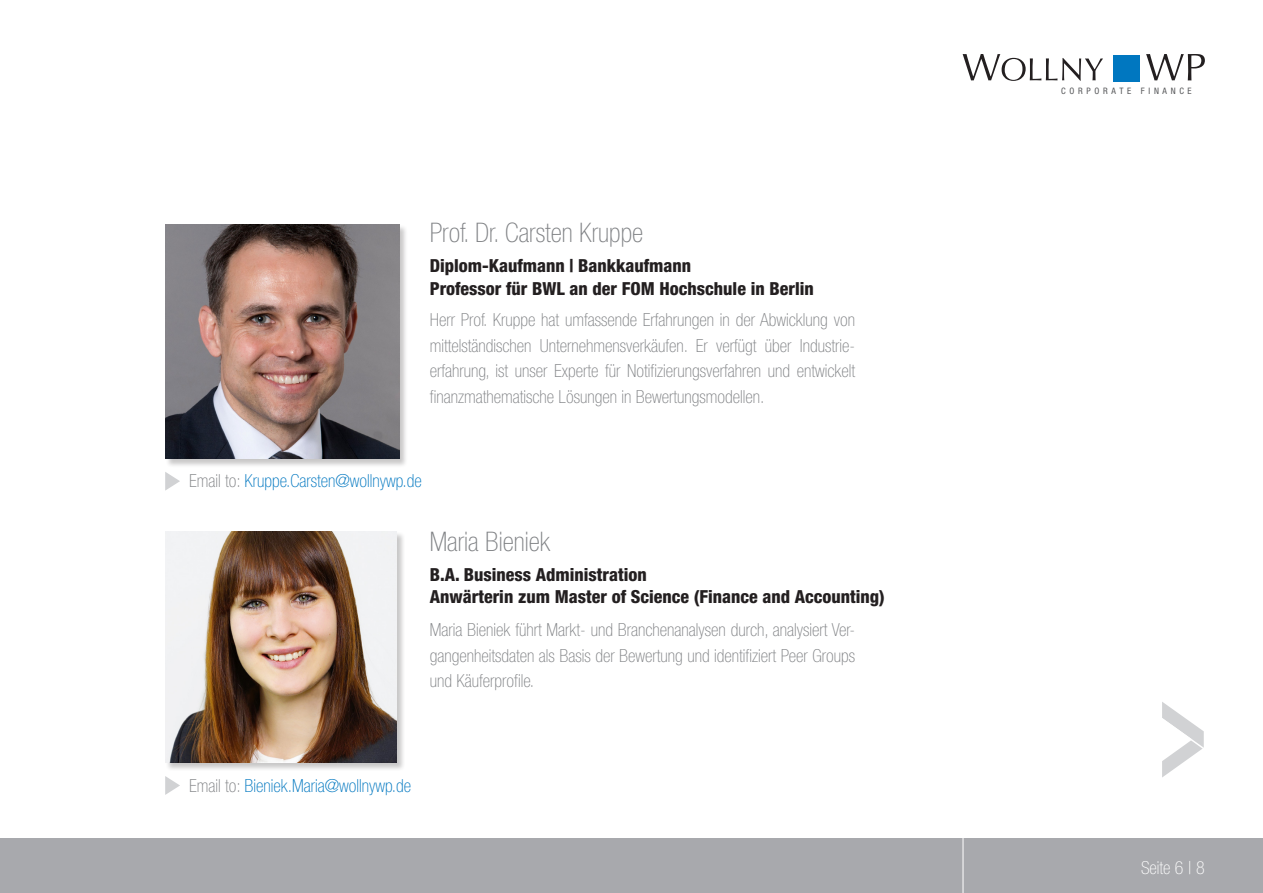
<style>
.page{position:relative;width:1263px;height:893px;background:#fff}
.page>*{position:absolute;margin:0;border:0;box-sizing:border-box;transform-origin:0 0}
.t1{font:100 condensed 27px "Helvetica Neue LT Std";color:#808285}
.t2{font:100 condensed 18px/25.5px "Helvetica Neue LT Std";color:#808285}
.t3{font:800 condensed 18px "Helvetica Neue LT Std";color:#231f20}
.t4{font:100 condensed 18px "Helvetica Neue LT Std";color:#0077c0}
.t5{font:100 condensed 18px "Helvetica Neue LT Std";color:#fff}
.t6{font:condensed 8.85px "Helvetica Neue LT Std";letter-spacing:.415em;color:#57585a}
.s1{color:#808285}
</style>
<div class="page">
<div style="left:0;top:839px;width:1263px;height:54px;background:#a8a9ad"></div>
<hr style="left:963px;top:828px;width:1px;height:65px;background:#fff">
<svg style="left:963px;top:54px;width:140px;height:27px"></svg>
<svg style="left:1146px;top:54px;width:59px;height:26px"></svg>
<div style="left:1113px;top:55px;width:26px;height:26px;background:#0077c0"></div>
<svg style="left:1162px;top:702px;width:42px;height:75px"></svg>
<svg style="left:165px;top:472px;width:15px;height:19px"></svg>
<svg style="left:165px;top:776px;width:15px;height:19px"></svg>
<div style="left:165px;top:224px;width:243px;height:243px;background:#231f20;opacity:.25"></div>
<img style="left:165px;top:225px;width:234px;height:234px">
<div style="left:165px;top:531px;width:240px;height:241px;background:#231f20;opacity:.25"></div>
<img style="left:165px;top:532px;width:231px;height:231px">
<p class="t1" style="left:430px;top:217px;width:215px">Prof. Dr. Carsten Kruppe</p>
<p class="t3" style="left:430px;top:255px;width:263px">Diplom-Kaufmann | Bankkaufmann</p>
<p class="t3" style="left:430px;top:277px;width:385px">Professor für BWL an der FOM Hochschule in Berlin</p>
<p class="t2" style="left:430px;top:307px;width:427px">Herr Prof. Kruppe hat umfassende Erfahrungen in der Abwicklung von mittelständischen Unternehmensverkäufen. Er verfügt über Industrie-</p>
<p class="t2" style="left:430px;top:358px;width:427px">erfahrung, ist unser Experte für Notifizierungsverfahren und entwickelt finanzmathematische Lösungen in Bewertungsmodellen.</p>
<p class="t4" style="left:189px;top:471px;width:234px"><span class="s1">Email to:</span> Kruppe.Carsten@wollnywp.de</p>
<p class="t1" style="left:430px;top:526px;width:122px">Maria Bieniek</p>
<p class="t3" style="left:430px;top:563px;width:218px">B.A. Business Administration</p>
<p class="t3" style="left:430px;top:586px;width:457px">Anwärterin zum Master of Science (Finance and Accounting)</p>
<p class="t2" style="left:430px;top:617px;width:427px;text-align:justify">Maria Bieniek führt Markt- und Branchenanalysen durch, analysiert Ver&shy;gangenheitsdaten als Basis der Bewertung und identifiziert Peer Groups und Käuferprofile.</p>
<p class="t4" style="left:189px;top:775px;width:223px"><span class="s1">Email to:</span> Bieniek.Maria@wollnywp.de</p>
<p class="t6" style="left:1061px;top:86px;width:132px">CORPORATE FINANCE</p>
<p class="t5" style="left:1141px;top:857px;width:65px">Seite 6 | 8</p>
</div>
